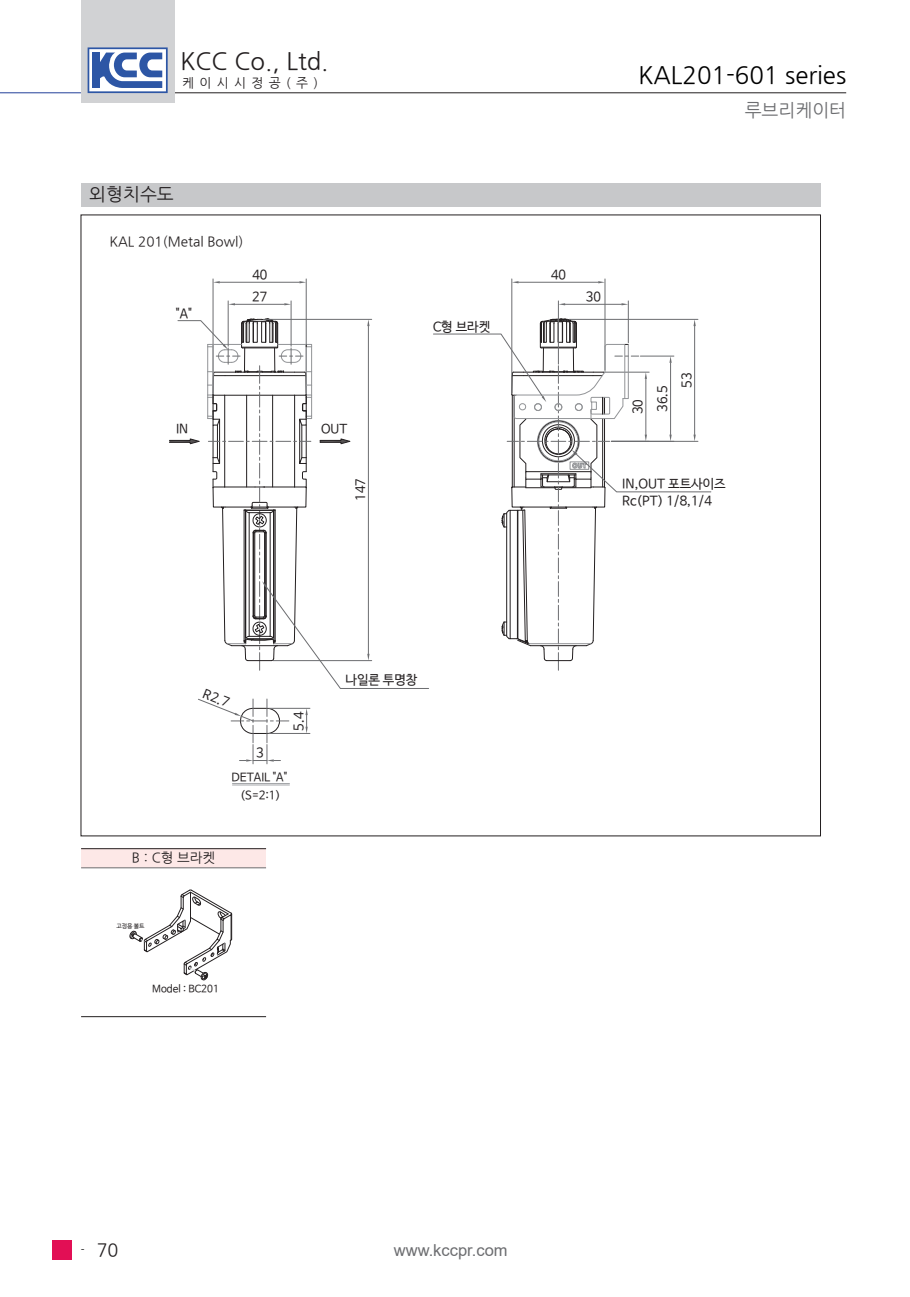
<style>
.page{position:relative;width:910px;height:1297px;background:#fff}
.page>*{position:absolute;margin:0;border:0;box-sizing:border-box;transform-origin:0 0}
.t1{font:24px "Nanum Gothic";color:#000}
.t2{font:24px "Nanum Gothic";color:#231f20}
.t3{font:18px "Nanum Gothic";color:#231f20}
.t4{font:18px "Nanum Gothic";color:#6c6d70}
.t5{font:16.5px "Arial";color:#6c6d70}
.t6{font:13.5px "Nanum Gothic";color:#231f20}
.t7{font:12.9px "Nanum Barun Gothic";color:#231f20}
.t8{font:12.75px "Nanum Gothic";letter-spacing:.42em;color:#231f20}
.t9{font:12.75px "Nanum Barun Gothic";color:#231f20}
.t10{font:11.55px/18px "Nanum Barun Gothic";color:#231f20;text-align:center}
.t11{font:10.5px "Nanum Gothic";color:#000}
.t12{font:10.05px "Nanum Barun Gothic";color:#231f20}
.t13{font:6px "Nanum Barun Gothic";color:#231f20}
</style>
<div class="page">
<hr style="left:0;top:92px;width:81px;height:1px;background:#223f99">
<hr style="left:174px;top:92px;width:672px;height:1px;background:#231f20">
<div style="left:81px;top:0;width:93px;height:102px;background:#d1d2d4"></div>
<svg style="left:88px;top:47px;width:80px;height:46px;background:#8ba1cd"></svg>
<div style="left:52px;top:1240px;width:19px;height:20px;background:#e20f55"></div>
<div style="left:81px;top:183px;width:740px;height:23px;background:#c7c8ca"></div>
<hr style="left:213px;top:279px;width:1px;height:114px;background:#6c6d70">
<hr style="left:306px;top:279px;width:1px;height:114px;background:#6c6d70">
<hr style="left:220px;top:282px;width:79px;height:1px;background:#6c6d70">
<svg style="left:213px;top:281px;width:7px;height:2px"></svg>
<svg style="left:299px;top:281px;width:7px;height:2px"></svg>
<hr style="left:511px;top:279px;width:1px;height:114px;background:#6c6d70">
<hr style="left:605px;top:279px;width:1px;height:91px;background:#6c6d70">
<hr style="left:519px;top:282px;width:79px;height:1px;background:#6c6d70">
<svg style="left:512px;top:281px;width:7px;height:2px"></svg>
<svg style="left:598px;top:281px;width:7px;height:2px"></svg>
<hr style="left:228px;top:301px;width:1px;height:45px;background:#6c6d70">
<hr style="left:291px;top:301px;width:1px;height:45px;background:#6c6d70">
<hr style="left:235px;top:304px;width:49px;height:1px;background:#6c6d70">
<svg style="left:228px;top:303px;width:7px;height:2px"></svg>
<svg style="left:284px;top:303px;width:7px;height:2px"></svg>
<hr style="left:558px;top:301px;width:1px;height:63px;background:#6c6d70">
<hr style="left:628px;top:301px;width:1px;height:42px;background:#6c6d70">
<hr style="left:565px;top:304px;width:56px;height:1px;background:#6c6d70">
<svg style="left:558px;top:303px;width:7px;height:2px"></svg>
<svg style="left:621px;top:303px;width:7px;height:2px"></svg>
<hr style="left:232px;top:783px;width:57px;height:1px;background:#a4a6a9">
<hr style="left:232px;top:784px;width:57px;height:1px;background:#a4a6a9">
<svg style="left:198px;top:698px;width:91px;height:66px"></svg>
<hr style="left:269px;top:733px;width:41px;height:1px;background:#6c6d70">
<hr style="left:269px;top:708px;width:41px;height:1px;background:#6c6d70">
<svg style="left:305px;top:708px;width:3px;height:25px"></svg>
<svg style="left:169px;top:318px;width:543px;height:371px"></svg>
<div style="left:81px;top:849px;width:185px;height:19px;background:#fde8e7"></div>
<hr style="left:81px;top:848px;width:185px;height:1px;background:#231f20">
<hr style="left:81px;top:1016px;width:185px;height:1px;background:#231f20">
<hr style="left:81px;top:867px;width:185px;height:1px;background:#6c6d70">
<svg style="left:130px;top:890px;width:102px;height:90px"></svg>
<h1 class="t2" style="left:180px;top:50px;width:150px">KCC Co., Ltd.</h1>
<p class="t8" style="left:182px;top:76px;width:137px">케이시시정공(주)</p>
<p class="t1" style="left:638px;top:64px;width:210px">KAL201-601 series</p>
<p class="t4" style="left:745px;top:102px;width:103px">루브리케이터</p>
<p class="t3" style="left:89px;top:186px;width:86px">외형치수도</p>
<p class="t6" style="left:109px;top:235px;width:135px">KAL 201(Metal Bowl)</p>
<p class="t7" style="left:176px;top:307px;width:18px">"A"</p>
<p class="t7" style="left:252px;top:268px;width:17px">40</p>
<p class="t7" style="left:551px;top:268px;width:17px">40</p>
<p class="t7" style="left:252px;top:290px;width:17px">27</p>
<p class="t7" style="left:586px;top:290px;width:17px">30</p>
<p class="t7" style="left:433px;top:320px;width:59px">C형 브라켓</p>
<p class="t9" style="left:176px;top:422px;width:14px">IN</p>
<p class="t9" style="left:321px;top:422px;width:28px">OUT</p>
<p class="t7" style="left:354px;top:501px;width:24px;rotate:-90deg">147</p>
<p class="t7" style="left:631px;top:414px;width:17px;rotate:-90deg">30</p>
<p class="t7" style="left:656px;top:412px;width:28px;rotate:-90deg">36.5</p>
<p class="t7" style="left:680px;top:388px;width:17px;rotate:-90deg">53</p>
<p class="t7" style="left:622px;top:477px;width:105px">IN,OUT 포트사이즈</p>
<p class="t7" style="left:622px;top:494px;width:91px">Rc(PT) 1/8,1/4</p>
<p class="t7" style="left:206px;top:687px;width:29px;rotate:22deg">R2.7</p>
<p class="t7" style="left:256px;top:746px;width:9px">3</p>
<p class="t7" style="left:292px;top:731px;width:20px;rotate:-90deg">5.4</p>
<p class="t10" style="left:231px;top:769px;width:57px">DETAIL "A" (S=2:1)</p>
<p class="t6" style="left:132px;top:851px;width:85px">B : C형 브라켓</p>
<p class="t13" style="left:116px;top:923px;width:30px">고정용 볼트</p>
<p class="t12" style="left:152px;top:983px;width:68px">Model : BC201</p>
<p class="t7" style="left:346px;top:673px;width:73px">나일론 투명창</p>
<p class="t11" style="left:81px;top:1245px;width:5px">-</p>
<h2 class="t3" style="left:97px;top:1241px;width:23px">70</h2>
<p class="t5" style="left:394px;top:1239px;width:115px">www.kccpr.com</p>
</div>
